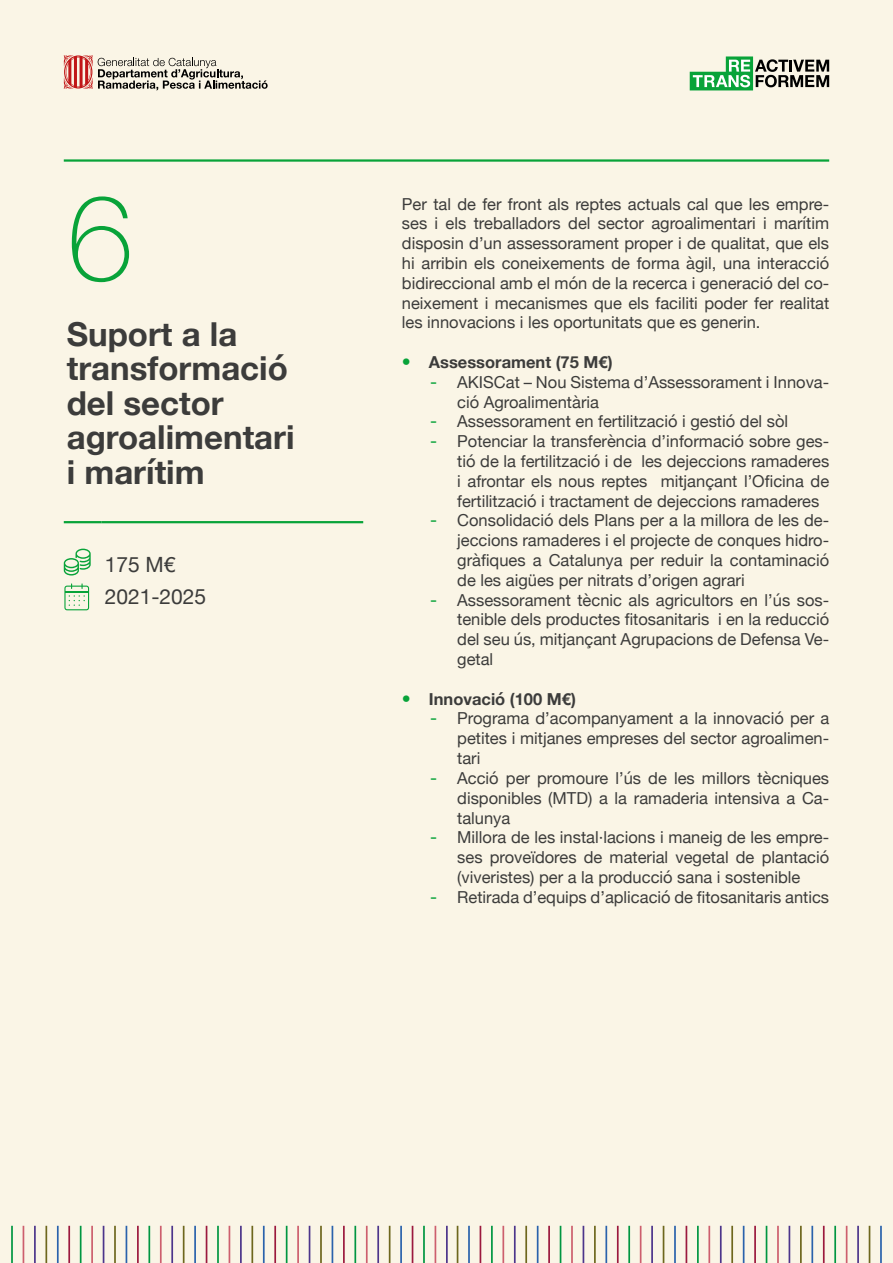
<style>
.page{position:relative;width:893px;height:1263px;background:#faf5e6}
.page>*{position:absolute;margin:0;border:0;box-sizing:border-box;transform-origin:0 0}
.t1{font:100 120px "Helvetica Neue";color:#08a339}
.t2{font:700 33px/34.5px "Helvetica Neue";color:#3c3c3b}
.t3{font:21px/32.5px "Helvetica Neue";color:#3c3c3b}
.t4{font:16.5px/19.8px "Helvetica Neue";color:#3c3c3b;text-align:justify}
.t5{font:700 16.5px "Helvetica Neue";color:#3c3c3b}
.s1{font-size:18px;color:#08a339}
</style>
<div class="page">
<svg style="left:64px;top:55px;width:204px;height:35px"></svg>
<svg style="left:690px;top:56px;width:139px;height:34px"></svg>
<hr style="left:354px;top:1226px;width:2px;height:37px;background:#009641">
<hr style="left:366px;top:1226px;width:2px;height:37px;background:#cd5f6e">
<hr style="left:377px;top:1226px;width:2px;height:37px;background:#4c358b">
<hr style="left:389px;top:1226px;width:1px;height:37px;background:#6e671e">
<hr style="left:400px;top:1226px;width:2px;height:37px;background:#2a62ac">
<hr style="left:412px;top:1226px;width:1px;height:37px;background:#9b193e">
<hr style="left:11px;top:1226px;width:2px;height:37px;background:#009641">
<hr style="left:23px;top:1226px;width:1px;height:37px;background:#cd5f6e">
<hr style="left:34px;top:1226px;width:2px;height:37px;background:#4c358b">
<hr style="left:45px;top:1226px;width:2px;height:37px;background:#6e671e">
<hr style="left:57px;top:1226px;width:2px;height:37px;background:#2a62ac">
<hr style="left:68px;top:1226px;width:2px;height:37px;background:#9b193e">
<hr style="left:80px;top:1226px;width:2px;height:37px;background:#009641">
<hr style="left:91px;top:1226px;width:2px;height:37px;background:#cd5f6e">
<hr style="left:103px;top:1226px;width:1px;height:37px;background:#4c358b">
<hr style="left:114px;top:1226px;width:2px;height:37px;background:#6e671e">
<hr style="left:126px;top:1226px;width:1px;height:37px;background:#2a62ac">
<hr style="left:137px;top:1226px;width:2px;height:37px;background:#9b193e">
<hr style="left:148px;top:1226px;width:2px;height:37px;background:#009641">
<hr style="left:160px;top:1226px;width:2px;height:37px;background:#cd5f6e">
<hr style="left:171px;top:1226px;width:2px;height:37px;background:#4c358b">
<hr style="left:183px;top:1226px;width:2px;height:37px;background:#6e671e">
<hr style="left:194px;top:1226px;width:2px;height:37px;background:#2a62ac">
<hr style="left:206px;top:1226px;width:1px;height:37px;background:#9b193e">
<hr style="left:217px;top:1226px;width:2px;height:37px;background:#009641">
<hr style="left:229px;top:1226px;width:1px;height:37px;background:#cd5f6e">
<hr style="left:240px;top:1226px;width:2px;height:37px;background:#4c358b">
<hr style="left:251px;top:1226px;width:2px;height:37px;background:#6e671e">
<hr style="left:263px;top:1226px;width:2px;height:37px;background:#2a62ac">
<hr style="left:274px;top:1226px;width:2px;height:37px;background:#9b193e">
<hr style="left:286px;top:1226px;width:1px;height:37px;background:#009641">
<hr style="left:297px;top:1226px;width:2px;height:37px;background:#cd5f6e">
<hr style="left:309px;top:1226px;width:1px;height:37px;background:#4c358b">
<hr style="left:320px;top:1226px;width:2px;height:37px;background:#6e671e">
<hr style="left:332px;top:1226px;width:1px;height:37px;background:#2a62ac">
<hr style="left:343px;top:1226px;width:2px;height:37px;background:#9b193e">
<hr style="left:423px;top:1226px;width:2px;height:37px;background:#009641">
<hr style="left:435px;top:1226px;width:1px;height:37px;background:#cd5f6e">
<hr style="left:446px;top:1226px;width:2px;height:37px;background:#4c358b">
<hr style="left:628px;top:1226px;width:2px;height:37px;background:#009641">
<hr style="left:640px;top:1226px;width:1px;height:37px;background:#cd5f6e">
<hr style="left:651px;top:1226px;width:2px;height:37px;background:#4c358b">
<hr style="left:663px;top:1226px;width:1px;height:37px;background:#6e671e">
<hr style="left:674px;top:1226px;width:2px;height:37px;background:#2a62ac">
<hr style="left:686px;top:1226px;width:1px;height:37px;background:#9b193e">
<hr style="left:457px;top:1226px;width:1px;height:37px;background:#6e671e">
<hr style="left:468px;top:1226px;width:2px;height:37px;background:#2a62ac">
<hr style="left:480px;top:1226px;width:1px;height:37px;background:#9b193e">
<hr style="left:491px;top:1226px;width:2px;height:37px;background:#009641">
<hr style="left:502px;top:1226px;width:2px;height:37px;background:#cd5f6e">
<hr style="left:514px;top:1226px;width:2px;height:37px;background:#4c358b">
<hr style="left:525px;top:1226px;width:2px;height:37px;background:#6e671e">
<hr style="left:537px;top:1226px;width:1px;height:37px;background:#2a62ac">
<hr style="left:548px;top:1226px;width:2px;height:37px;background:#9b193e">
<hr style="left:560px;top:1226px;width:1px;height:37px;background:#009641">
<hr style="left:571px;top:1226px;width:2px;height:37px;background:#cd5f6e">
<hr style="left:583px;top:1226px;width:1px;height:37px;background:#4c358b">
<hr style="left:594px;top:1226px;width:2px;height:37px;background:#6e671e">
<hr style="left:605px;top:1226px;width:2px;height:37px;background:#2a62ac">
<hr style="left:617px;top:1226px;width:2px;height:37px;background:#9b193e">
<hr style="left:697px;top:1226px;width:2px;height:37px;background:#009641">
<hr style="left:708px;top:1226px;width:2px;height:37px;background:#cd5f6e">
<hr style="left:720px;top:1226px;width:2px;height:37px;background:#4c358b">
<hr style="left:731px;top:1226px;width:2px;height:37px;background:#6e671e">
<hr style="left:743px;top:1226px;width:1px;height:37px;background:#2a62ac">
<hr style="left:754px;top:1226px;width:2px;height:37px;background:#9b193e">
<hr style="left:766px;top:1226px;width:1px;height:37px;background:#009641">
<hr style="left:777px;top:1226px;width:2px;height:37px;background:#cd5f6e">
<hr style="left:789px;top:1226px;width:1px;height:37px;background:#4c358b">
<hr style="left:800px;top:1226px;width:2px;height:37px;background:#6e671e">
<hr style="left:811px;top:1226px;width:2px;height:37px;background:#2a62ac">
<hr style="left:823px;top:1226px;width:2px;height:37px;background:#9b193e">
<hr style="left:834px;top:1226px;width:2px;height:37px;background:#009641">
<hr style="left:846px;top:1226px;width:1px;height:37px;background:#cd5f6e">
<hr style="left:857px;top:1226px;width:2px;height:37px;background:#4c358b">
<hr style="left:869px;top:1226px;width:1px;height:37px;background:#6e671e">
<hr style="left:880px;top:1226px;width:2px;height:37px;background:#2a62ac">
<hr style="left:64px;top:159px;width:765px;height:3px;background:#08a339">
<hr style="left:64px;top:521px;width:38px;height:2px;background:#08a339">
<hr style="left:102px;top:521px;width:156px;height:2px;background:#08a339">
<hr style="left:258px;top:521px;width:105px;height:2px;background:#08a339">
<svg style="left:64px;top:583px;width:25px;height:27px"></svg>
<svg style="left:64px;top:549px;width:27px;height:26px"></svg>
<h1 class="t1" style="left:67px;top:147px;width:68px">6</h1>
<h2 class="t2" style="left:67px;top:318px;width:229px">Suport a la transformació del sector agroalimentari i marítim</h2>
<p class="t3" style="left:105px;top:549px;width:103px">175 M€<br>2021-2025</p>
<p class="t4" style="left:402px;top:195px;width:429px">Per tal de fer front als reptes actuals cal que les empre&shy;ses i els treballadors del sector agroalimentari i marítim disposin d’un assessorament proper i de qualitat, que els hi arribin els coneixements de forma àgil, una interacció bidireccional amb el món de la recerca i generació del co&shy;neixement i mecanismes que els faciliti poder fer realitat les innovacions i les oportunitats que es generin.</p>
<p class="t5" style="left:429px;top:349px;width:185px">Assessorament (75 M€)</p>
<p class="t4" style="left:457px;top:373px;width:373px;text-indent:-27px"><span class="s1">-</span> AKISCat – Nou Sistema d’Assessorament i Innova&shy;ció Agroalimentària</p>
<p class="t4" style="left:430px;top:413px;width:359px"><span class="s1">-</span> Assessorament en fertilització i gestió del sòl</p>
<p class="t4" style="left:457px;top:432px;width:373px;text-indent:-27px"><span class="s1">-</span> Potenciar la transferència d’informació sobre ges&shy;tió de la fertilització i de les dejeccions ramaderes i afrontar els nous reptes mitjançant l’Oficina de fertilització i tractament de dejeccions ramaderes</p>
<p class="t4" style="left:457px;top:512px;width:373px;text-indent:-27px"><span class="s1">-</span> Consolidació dels Plans per a la millora de les de&shy;jeccions ramaderes i el projecte de conques hidro&shy;gràfiques a Catalunya per reduir la contaminació de les aigües per nitrats d’origen agrari</p>
<p class="t4" style="left:457px;top:591px;width:373px;text-indent:-27px"><span class="s1">-</span> Assessorament tècnic als agricultors en l’ús sos&shy;tenible dels productes fitosanitaris i en la reducció del seu ús, mitjançant Agrupacions de Defensa Ve&shy;getal</p>
<p class="t5" style="left:429px;top:686px;width:148px">Innovació (100 M€)</p>
<p class="t4" style="left:457px;top:710px;width:373px;text-indent:-27px"><span class="s1">-</span> Programa d’acompanyament a la innovació per a petites i mitjanes empreses del sector agroalimen&shy;tari</p>
<p class="t4" style="left:457px;top:769px;width:373px;text-indent:-27px"><span class="s1">-</span> Acció per promoure l’ús de les millors tècniques disponibles (MTD) a la ramaderia intensiva a Ca&shy;talunya</p>
<p class="t4" style="left:457px;top:828px;width:373px;text-indent:-27px"><span class="s1">-</span> Millora de les instal·lacions i maneig de les empre&shy;ses proveïdores de material vegetal de plantació (viveristes) per a la producció sana i sostenible</p>
<p class="t4" style="left:430px;top:888px;width:400px"><span class="s1">-</span> Retirada d’equips d’aplicació de fitosanitaris antics</p>
</div>
